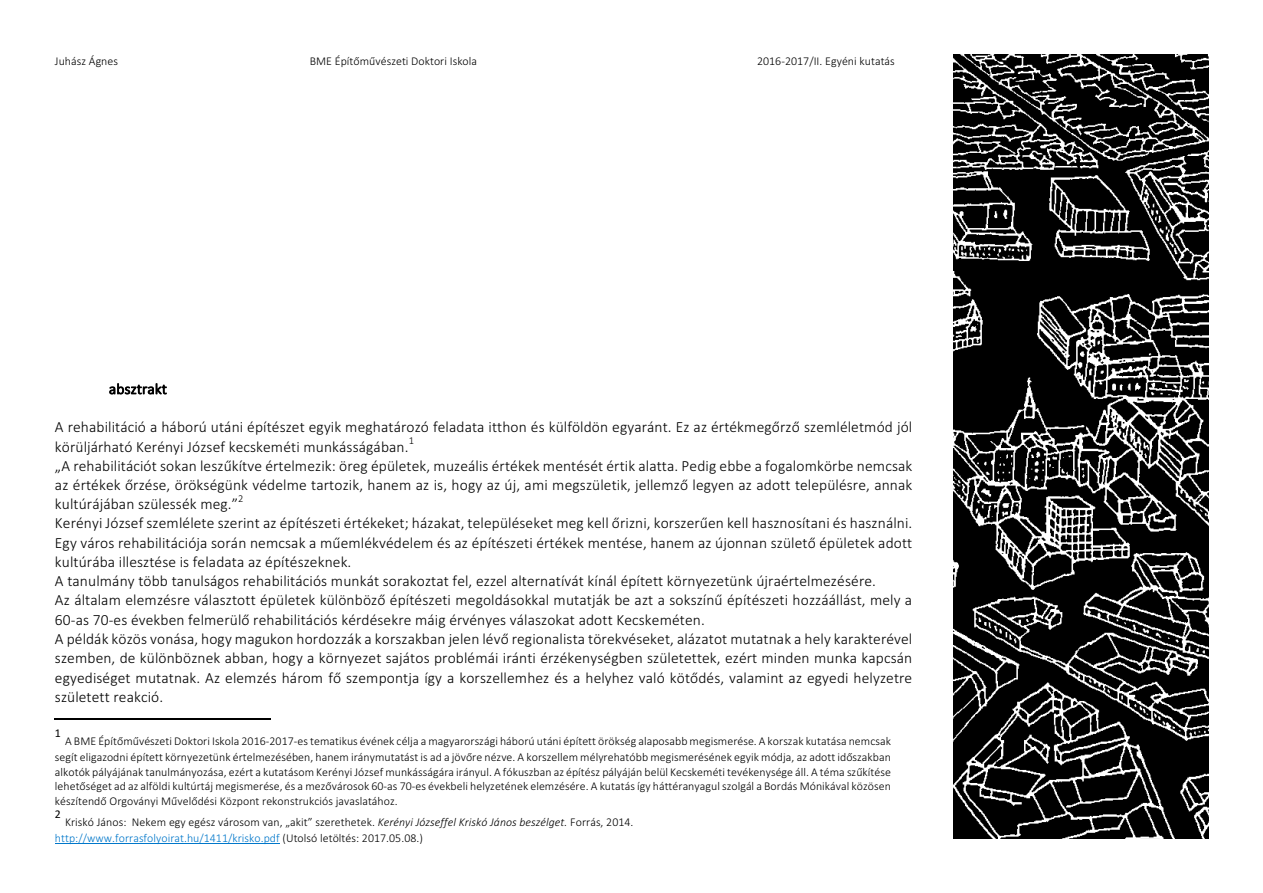
<style>
.page{position:relative;width:1263px;height:893px;background:#fff}
.page>*{position:absolute;margin:0;border:0;box-sizing:border-box;transform-origin:0 0}
.t1{font:300 15.45px/19.2px "Calibri";letter-spacing:.01em;color:#000}
.t2{font:300 11.85px/15px "Calibri";letter-spacing:.005em;color:#000;text-align:justify}
.t3{font:11.85px "Calibri";color:#000}
.t4{font:300 10.5px "Calibri";color:#000}
.s1{font-style:italic}
.s2{color:#0077ca}
</style>
<div class="page">
<svg style="left:109px;top:383px;width:58px;height:12px"></svg>
<hr style="left:55px;top:718px;width:216px;height:2px;background:#000">
<hr style="left:55px;top:844px;width:225px;height:1px;background:#0077ca">
<img style="left:954px;top:54px;width:255px;height:785px">
<p class="t2" style="left:55px;top:54px;width:65px">Juhász Ágnes</p>
<p class="t2" style="left:310px;top:54px;width:169px">BME Építőművészeti Doktori Iskola</p>
<p class="t2" style="left:757px;top:54px;width:139px">2016-2017/II. Egyéni kutatás</p>
<p class="t1" style="left:55px;top:417px;width:859px">A rehabilitáció a háború utáni építészet egyik meghatározó feladata itthon és külföldön egyaránt. Ez az értékmegőrző szemléletmód jól körüljárható Kerényi József kecskeméti munkásságában.</p>
<p class="t4" style="left:409px;top:434px;width:7px">1</p>
<p class="t1" style="left:55px;top:456px;width:859px;text-align:justify">„A rehabilitációt sokan leszűkítve értelmezik: öreg épületek, muzeális értékek mentését értik alatta. Pedig ebbe a fogalomkörbe nemcsak az értékek őrzése, örökségünk védelme tartozik, hanem az is, hogy az új, ami megszületik, jellemző legyen az adott településre, annak kultúrájában szülessék meg.”</p>
<p class="t4" style="left:238px;top:492px;width:7px">2</p>
<p class="t1" style="left:55px;top:513px;width:859px">Kerényi József szemlélete szerint az építészeti értékeket; házakat, településeket meg kell őrizni, korszerűen kell hasznosítani és használni.<br>Egy város rehabilitációja során nemcsak a műemlékvédelem és az építészeti értékek mentése, hanem az újonnan születő épületek adott kultúrába illesztése is feladata az építészeknek.<br>A tanulmány több tanulságos rehabilitációs munkát sorakoztat fel, ezzel alternatívát kínál épített környezetünk újraértelmezésére.<br>Az általam elemzésre választott épületek különböző építészeti megoldásokkal mutatják be azt a sokszínű építészeti hozzáállást, mely a 60-as 70-es években felmerülő rehabilitációs kérdésekre máig érvényes válaszokat adott Kecskeméten.<br>A példák közös vonása, hogy magukon hordozzák a korszakban jelen lévő regionalista törekvéseket, alázatot mutatnak a hely karakterével szemben, de különböznek abban, hogy a környezet sajátos problémái iránti érzékenységben születettek, ezért minden munka kapcsán egyediséget mutatnak. Az elemzés három fő szempontja így a korszellemhez és a helyhez való kötődés, valamint az egyedi helyzetre született reakció.</p>
<p class="t3" style="left:55px;top:725px;width:8px">1</p>
<p class="t2" style="left:55px;top:734px;width:837px;text-indent:10px">A BME Építőművészeti Doktori Iskola 2016-2017-es tematikus évének célja a magyarországi háború utáni épített örökség alaposabb megismerése. A korszak kutatása nemcsak segít eligazodni épített környezetünk értelmezésében, hanem iránymutatást is ad a jövőre nézve. A korszellem mélyrehatóbb megismerésének egyik módja, az adott időszakban alkotók pályájának tanulmányozása, ezért a kutatásom Kerényi József munkásságára irányul. A fókuszban az építész pályáján belül Kecskeméti tevékenysége áll. A téma szűkítése lehetőséget ad az alföldi kultúrtáj megismerése, és a mezővárosok 60-as 70-es évekbeli helyzetének elemzésére. A kutatás így háttéranyagul szolgál a Bordás Mónikával közösen készítendő Orgoványi Művelődési Központ rekonstrukciós javaslatához.</p>
<p class="t3" style="left:55px;top:805px;width:8px">2</p>
<p class="t2" style="left:55px;top:814px;width:580px;line-height:15.9px;text-indent:10px">Kriskó János: Nekem egy egész városom van, „akit” szerethetek. <span class="s1">Kerényi Józseffel Kriskó János beszélget.</span> Forrás, 2014. <span class="s2">http://www.forrasfolyoirat.hu/1411/krisko.pdf</span> (Utolsó letöltés: 2017.05.08.)</p>
</div>
